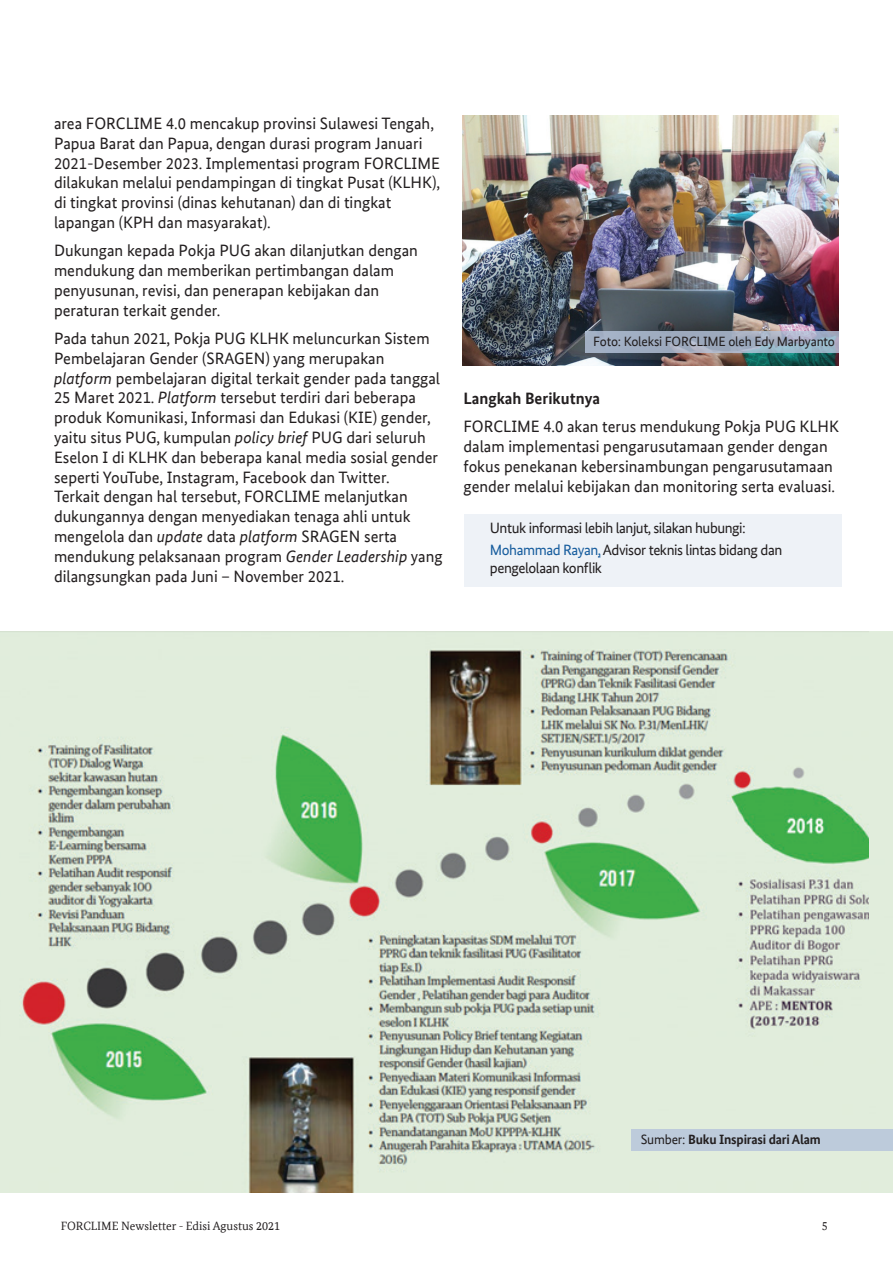
<style>
.page{position:relative;width:893px;height:1263px;background:#fff}
.page>*{position:absolute;margin:0;border:0;box-sizing:border-box;transform-origin:0 0}
.t1{font:16.5px/19.8px "Bundes Sans Office";color:#231f20}
.t2{font:700 16.5px "Bundes Sans Office";color:#231f20}
.t3{font:15px/22.2px "Bundes Sans Office";letter-spacing:-.03em;color:#231f20}
.t4{font:13.5px "Bundes Sans Office";letter-spacing:-.015em;color:#231f20}
.t5{font:700 13.5px "Bundes Sans Office";letter-spacing:-.015em;color:#231f20}
.t6{font:12px "Bundes Serif Office";color:#231f20}
.s1{font-style:italic}
.s2{color:#175d9e}
.s3{font-weight:400}
</style>
<div class="page">
<img style="left:0;top:631px;width:880px;height:562px">
<div style="left:870px;top:632px;width:23px;height:561px;background:#e1eddc"></div>
<div style="left:464px;top:514px;width:378px;height:73px;background:#eef2f7"></div>
<img style="left:463px;top:116px;width:376px;height:250px">
<svg style="left:585px;top:331px;width:254px;height:21px;background:#a1afc3"></svg>
<div style="left:631px;top:1129px;width:262px;height:21px;background:#bdcbdb"></div>
<p class="t1" style="left:54px;top:113px;width:388px">area FORCLIME 4.0 mencakup provinsi Sulawesi Tengah, Papua Barat dan Papua, dengan durasi program Januari 2021-Desember 2023. Implementasi program FORCLIME dilakukan melalui pendampingan di tingkat Pusat (KLHK), di tingkat provinsi (dinas kehutanan) dan di tingkat lapangan (KPH dan masyarakat).</p>
<p class="t1" style="left:54px;top:241px;width:365px">Dukungan kepada Pokja PUG akan dilanjutkan dengan mendukung dan memberikan pertimbangan dalam penyusunan, revisi, dan penerapan kebijakan dan peraturan terkait gender.</p>
<p class="t1" style="left:54px;top:328px;width:390px">Pada tahun 2021, Pokja PUG KLHK meluncurkan Sistem Pembelajaran Gender (SRAGEN) yang merupakan <span class="s1">platform</span> pembelajaran digital terkait gender pada tanggal 25 Maret 2021. <span class="s1">Platform</span> tersebut terdiri dari beberapa produk Komunikasi, Informasi dan Edukasi (KIE) gender, yaitu situs PUG, kumpulan <span class="s1">policy brief</span> PUG dari seluruh Eselon I di KLHK dan beberapa kanal media sosial gender seperti YouTube, Instagram, Facebook dan Twitter.<br>Terkait dengan hal tersebut, FORCLIME melanjutkan dukungannya dengan menyediakan tenaga ahli untuk mengelola dan <span class="s1">update</span> data <span class="s1">platform</span> SRAGEN serta mendukung pelaksanaan program <span class="s1">Gender Leadership</span> yang dilangsungkan pada Juni – November 2021.</p>
<p class="t4" style="left:593px;top:334px;width:243px">Foto: Koleksi FORCLIME oleh Edy Marbyanto</p>
<p class="t2" style="left:463px;top:389px;width:138px">Langkah Berikutnya</p>
<p class="t1" style="left:463px;top:417px;width:377px">FORCLIME 4.0 akan terus mendukung Pokja PUG KLHK dalam implementasi pengarusutamaan gender dengan fokus penekanan kebersinambungan pengarusutamaan gender melalui kebijakan dan monitoring serta evaluasi.</p>
<p class="t3" style="left:490px;top:517px;width:294px">Untuk informasi lebih lanjut, silakan hubungi:<br><span class="s2">Mohammad Rayan,</span> Advisor teknis lintas bidang dan</p>
<p class="t3" style="left:490px;top:557px;width:114px">pengelolaan konflik</p>
<p class="t5" style="left:641px;top:1131px;width:181px"><span class="s3">Sumber:</span> Buku Inspirasi dari Alam</p>
<p class="t6" style="left:61px;top:1219px;width:221px">FORCLIME Newsletter - Edisi Agustus 2021</p>
<p class="t6" style="left:822px;top:1219px;width:7px">5</p>
</div>
